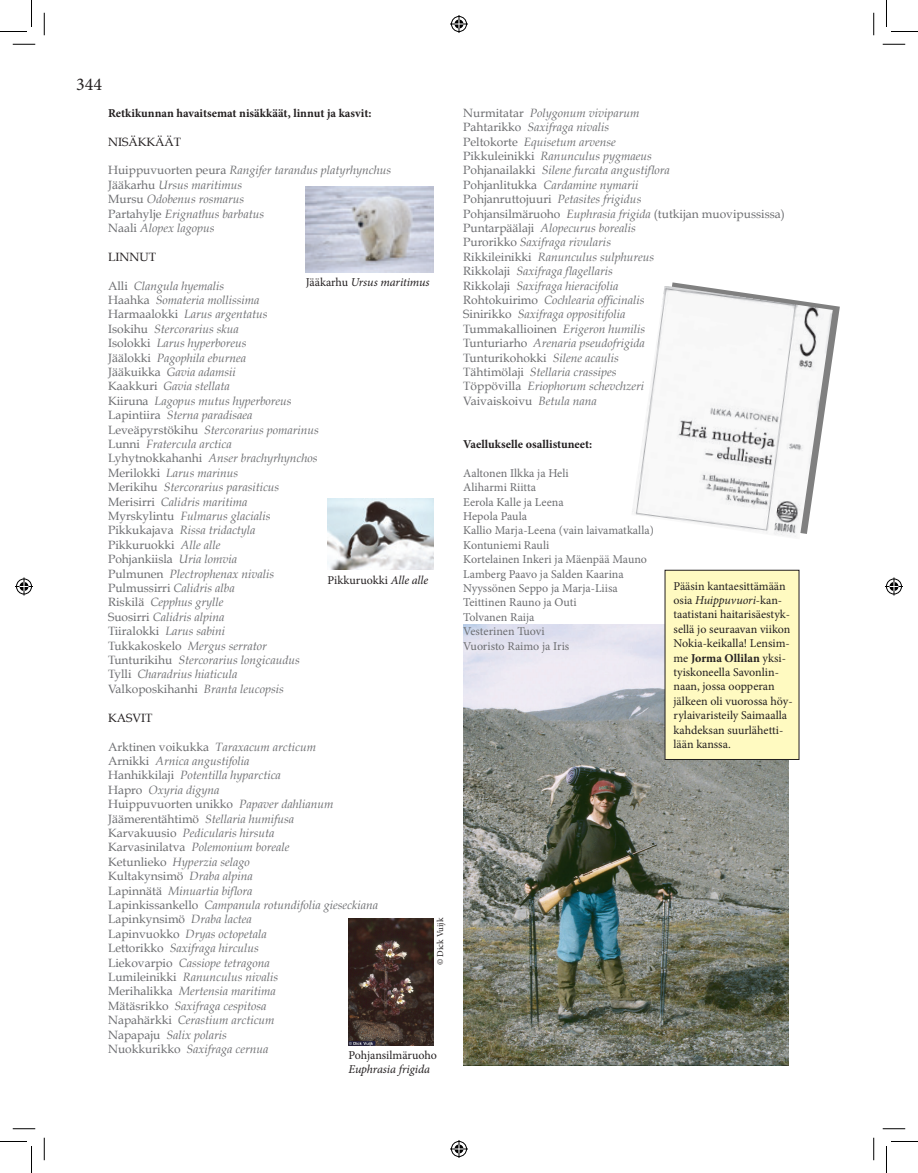
<style>
.page{position:relative;width:918px;height:1173px;background:#fff}
.page>*{position:absolute;margin:0;border:0;box-sizing:border-box;transform-origin:0 0}
.t1{font:18px "Minion Pro";color:#231f20}
.t2{font:italic 12px/14.4px "Book Antiqua";color:#6c6d70}
.t3{font:12px/14.4px "Minion Pro";color:#231f20}
.t4{font:12px/14.4px "Minion Pro";color:#6c6d70}
.t5{font:700 12px "Minion Pro";color:#231f20}
.t6{font:italic 12px "Minion Pro";letter-spacing:-.01em;color:#231f20}
.t7{font:12px "Book Antiqua";color:#231f20}
.t8{font:9px "Minion Pro";letter-spacing:-.005em;color:#231f20}
.s1{font-style:normal}
.s2{font-style:italic}
.s3{font-weight:700}
</style>
<div class="page">
<img style="left:463px;top:625px;width:325px;height:440px">
<svg style="left:672px;top:282px;width:168px;height:78px"></svg>
<img style="left:632px;top:286px;width:200px;height:251px">
<div style="left:665px;top:570px;width:134px;height:189px;background:#fffac1"></div>
<div style="left:664px;top:570px;width:135px;height:190px;border:1px solid #231f20"></div>
<img style="left:348px;top:918px;width:85px;height:127px">
<img style="left:306px;top:187px;width:127px;height:85px">
<img style="left:327px;top:498px;width:106px;height:71px">
<svg style="left:13px;top:44px;width:22px;height:1px"></svg>
<svg style="left:882px;top:44px;width:23px;height:1px"></svg>
<svg style="left:13px;top:1128px;width:22px;height:1px"></svg>
<svg style="left:882px;top:1128px;width:23px;height:1px"></svg>
<svg style="left:44px;top:13px;width:1px;height:22px"></svg>
<svg style="left:44px;top:1138px;width:1px;height:22px"></svg>
<svg style="left:873px;top:13px;width:1px;height:22px"></svg>
<svg style="left:873px;top:1138px;width:1px;height:22px"></svg>
<svg style="left:0;top:0;width:32px;height:32px"></svg>
<svg style="left:0;top:1141px;width:32px;height:32px"></svg>
<svg style="left:886px;top:0;width:32px;height:32px"></svg>
<svg style="left:886px;top:1141px;width:32px;height:32px"></svg>
<svg style="left:450px;top:15px;width:18px;height:18px"></svg>
<svg style="left:450px;top:1140px;width:18px;height:18px"></svg>
<svg style="left:15px;top:577px;width:18px;height:18px"></svg>
<svg style="left:885px;top:577px;width:18px;height:18px"></svg>
<h1 class="t1" style="left:76px;top:72px;width:27px">344</h1>
<p class="t5" style="left:108px;top:104px;width:265px">Retkikunnan havaitsemat nisäkkäät, linnut ja kasvit:</p>
<p class="t7" style="left:108px;top:134px;width:75px">NISÄKKÄÄT</p>
<p class="t2" style="left:108px;top:163px;width:284px"><span class="s1">Huippuvuorten peura</span> Rangifer tarandus platyrhynchus<br><span class="s1">Jääkarhu</span> Ursus maritimus<br><span class="s1">Mursu</span> Odobenus rosmarus<br><span class="s1">Partahylje</span> Erignathus barbatus<br><span class="s1">Naali</span> Alopex lagopus</p>
<p class="t7" style="left:108px;top:249px;width:50px">LINNUT</p>
<p class="t2" style="left:108px;top:279px;width:212px"><span class="s1">Alli</span> Clangula hyemalis<br><span class="s1">Haahka</span> Somateria mollissima<br><span class="s1">Harmaalokki</span> Larus argentatus<br><span class="s1">Isokihu</span> Stercorarius skua<br><span class="s1">Isolokki</span> Larus hyperboreus<br><span class="s1">Jäälokki</span> Pagophila eburnea<br><span class="s1">Jääkuikka</span> Gavia adamsii<br><span class="s1">Kaakkuri</span> Gavia stellata<br><span class="s1">Kiiruna</span> Lagopus mutus hyperboreus<br><span class="s1">Lapintiira</span> Sterna paradisaea<br><span class="s1">Leveäpyrstökihu</span> Stercorarius pomarinus<br><span class="s1">Lunni</span> Fratercula arctica<br><span class="s1">Lyhytnokkahanhi</span> Anser brachyrhynchos<br><span class="s1">Merilokki</span> Larus marinus<br><span class="s1">Merikihu</span> Stercorarius parasiticus<br><span class="s1">Merisirri</span> Calidris maritima<br><span class="s1">Myrskylintu</span> Fulmarus glacialis<br><span class="s1">Pikkukajava</span> Rissa tridactyla<br><span class="s1">Pikkuruokki</span> Alle alle<br><span class="s1">Pohjankiisla</span> Uria lomvia<br><span class="s1">Pulmunen</span> Plectrophenax nivalis<br><span class="s1">Pulmussirri</span> Calidris alba<br><span class="s1">Riskilä</span> Cepphus grylle<br><span class="s1">Suosirri</span> Calidris alpina<br><span class="s1">Tiiralokki</span> Larus sabini<br><span class="s1">Tukkakoskelo</span> Mergus serrator<br><span class="s1">Tunturikihu</span> Stercorarius longicaudus<br><span class="s1">Tylli</span> Charadrius hiaticula<br><span class="s1">Valkoposkihanhi</span> Branta leucopsis</p>
<p class="t7" style="left:108px;top:710px;width:46px">KASVIT</p>
<p class="t2" style="left:108px;top:739px;width:271px"><span class="s1">Arktinen voikukka</span> Taraxacum arcticum<br><span class="s1">Arnikki</span> Arnica angustifolia<br><span class="s1">Hanhikkilaji</span> Potentilla hyparctica<br><span class="s1">Hapro</span> Oxyria digyna<br><span class="s1">Huippuvuorten unikko</span> Papaver dahlianum <span class="s1">Jäämerentähtimö</span> Stellaria humifusa<br><span class="s1">Karvakuusio</span> Pedicularis hirsuta<br><span class="s1">Karvasinilatva</span> Polemonium boreale<br><span class="s1">Ketunlieko</span> Hyperzia selago<br><span class="s1">Kultakynsimö</span> Draba alpina<br><span class="s1">Lapinnätä</span> Minuartia biflora<br><span class="s1">Lapinkissankello</span> Campanula rotundifolia gieseckiana <span class="s1">Lapinkynsimö</span> Draba lactea<br><span class="s1">Lapinvuokko</span> Dryas octopetala<br><span class="s1">Lettorikko</span> Saxifraga hirculus<br><span class="s1">Liekovarpio</span> Cassiope tetragona<br><span class="s1">Lumileinikki</span> Ranunculus nivalis<br><span class="s1">Merihalikka</span> Mertensia maritima<br><span class="s1">Mätäsrikko</span> Saxifraga cespitosa<br><span class="s1">Napahärkki</span> Cerastium arcticum<br><span class="s1">Napapaju</span> Salix polaris<br><span class="s1">Nuokkurikko</span> Saxifraga cernua</p>
<p class="t6" style="left:306px;top:274px;width:125px"><span class="s1">Jääkarhu</span> Ursus maritimus</p>
<p class="t3" style="left:327px;top:572px;width:102px">Pikkuruokki <span class="s2">Alle alle</span></p>
<p class="t8" style="left:434px;top:965px;width:49px;rotate:-90deg">© Dick Vuijk</p>
<p class="t3" style="left:348px;top:1048px;width:90px">Pohjansilmäruoho</p>
<p class="t6" style="left:348px;top:1061px;width:83px">Euphrasia frigida</p>
<p class="t2" style="left:463px;top:106px;width:323px"><span class="s1">Nurmitatar</span> Polygonum viviparum<br><span class="s1">Pahtarikko</span> Saxifraga nivalis<br><span class="s1">Peltokorte</span> Equisetum arvense<br><span class="s1">Pikkuleinikki</span> Ranunculus pygmaeus<br><span class="s1">Pohjanailakki</span> Silene furcata angustiflora<br><span class="s1">Pohjanlitukka</span> Cardamine nymarii<br><span class="s1">Pohjanruttojuuri</span> Petasites frigidus<br><span class="s1">Pohjansilmäruoho</span> Euphrasia frigida <span class="s1">(tutkijan muovipussissa)<br>Puntarpäälaji</span> Alopecurus borealis<br><span class="s1">Purorikko</span> Saxifraga rivularis<br><span class="s1">Rikkileinikki</span> Ranunculus sulphureus<br><span class="s1">Rikkolaji</span> Saxifraga flagellaris<br><span class="s1">Rikkolaji</span> Saxifraga hieracifolia<br><span class="s1">Rohtokuirimo</span> Cochlearia officinalis<br><span class="s1">Sinirikko</span> Saxifraga oppositifolia<br><span class="s1">Tummakallioinen</span> Erigeron humilis<br><span class="s1">Tunturiarho</span> Arenaria pseudofrigida<br><span class="s1">Tunturikohokki</span> Silene acaulis<br><span class="s1">Tähtimölaji</span> Stellaria crassipes<br><span class="s1">Töppövilla</span> Eriophorum schevchzeri<br><span class="s1">Vaivaiskoivu</span> Betula nana</p>
<p class="t5" style="left:463px;top:436px;width:131px">Vaellukselle osallistuneet:</p>
<p class="t4" style="left:463px;top:466px;width:192px">Aaltonen Ilkka ja Heli<br>Aliharmi Riitta<br>Eerola Kalle ja Leena<br>Hepola Paula<br>Kallio Marja-Leena (vain laivamatkalla)<br>Kontuniemi Rauli<br>Kortelainen Inkeri ja Mäenpää Mauno<br>Lamberg Paavo ja Salden Kaarina<br>Nyyssönen Seppo ja Marja-Liisa<br>Teittinen Rauno ja Outi<br>Tolvanen Raija<br>Vesterinen Tuovi<br>Vuoristo Raimo ja Iris</p>
<p class="t3" style="left:673px;top:579px;width:121px">Pääsin kantaesittämään osia <span class="s2">Huippuvuori</span>-kan&shy;taatistani haitarisäestyk&shy;sellä jo seuraavan viikon<br>Nokia-keikalla! Lensim&shy;me <span class="s3">Jorma Ollilan</span> yksi&shy;tyiskoneella Savonlin&shy;naan, jossa oopperan jälkeen oli vuorossa höy&shy;rylaivaristeily Saimaalla kahdeksan suurlähetti&shy;lään kanssa.</p>
</div>
